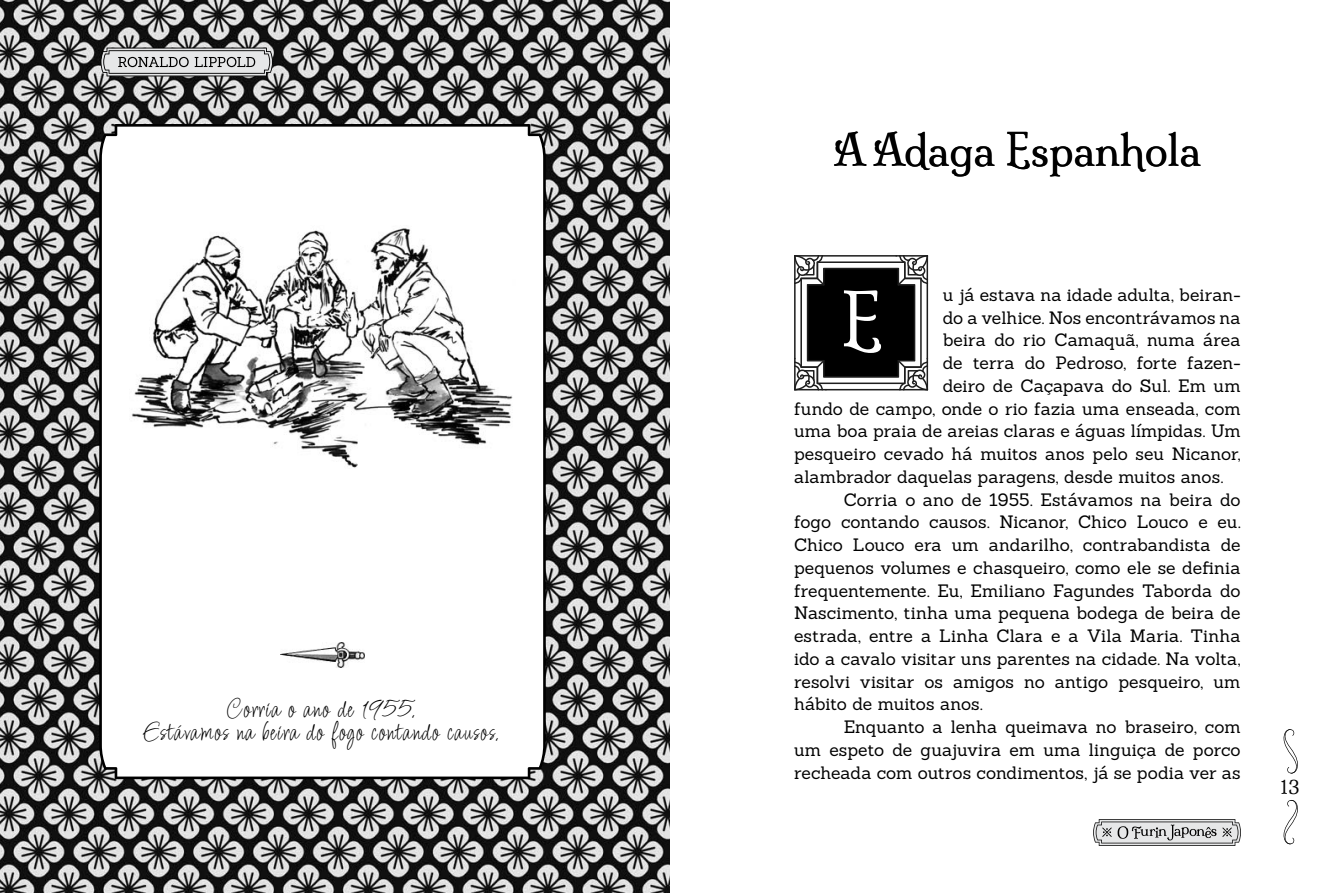
<style>
.page{position:relative;width:1340px;height:893px;background:#fff}
.page>*{position:absolute;margin:0;border:0;box-sizing:border-box;transform-origin:0 0}
.t1{font:70px "Milonga";color:#fff}
.t2{font:42px "Milonga";color:#000}
.t3{font:26.25px/22.8px "Licorice";letter-spacing:.03em;color:#000;text-align:center}
.t4{font:17.5px "Sanchez";letter-spacing:.005em;color:#000}
.t5{font:17.5px "Sanchez";letter-spacing:-.015em;color:#000}
.t6{font:17.5px "Milonga";color:#000}
</style>
<div class="page">
<svg style="left:1283px;top:729px;width:14px;height:44px"></svg>
<svg style="left:1283px;top:800px;width:14px;height:45px"></svg>
<svg style="left:1093px;top:819px;width:148px;height:27px;background:#b5b5b6"></svg>
<svg style="left:794px;top:255px;width:134px;height:135px"></svg>
<img style="left:0;top:0;width:670px;height:893px">
<svg style="left:100px;top:48px;width:174px;height:28px;background:#b4b4b5"></svg>
<svg style="left:99px;top:124px;width:447px;height:655px"></svg>
<img style="left:129px;top:226px;width:387px;height:246px">
<img style="left:281px;top:642px;width:83px;height:26px">
<h3 class="t3" style="left:141px;top:698px;width:359px">Corria o ano de 1955.<br>Estávamos na beira do fogo contando causos.</h3>
<h2 class="t2" style="left:834px;top:124px;width:368px">A Adaga Espanhola</h2>
<p class="t4" style="left:942px;top:283px;width:299px">u já estava na idade adulta, beiran-</p>
<p class="t4" style="left:942px;top:306px;width:299px">do a velhice. Nos encontrávamos na</p>
<p class="t4" style="left:942px;top:329px;width:299px">beira do rio Camaquã, numa área</p>
<p class="t4" style="left:942px;top:352px;width:299px">de terra do Pedroso, forte fazen-</p>
<p class="t4" style="left:942px;top:374px;width:299px">deiro de Caçapava do Sul. Em um</p>
<p class="t4" style="left:794px;top:397px;width:448px">fundo de campo, onde o rio fazia uma enseada, com</p>
<p class="t4" style="left:794px;top:420px;width:448px">uma boa praia de areias claras e águas límpidas. Um</p>
<p class="t4" style="left:794px;top:443px;width:448px">pesqueiro cevado há muitos anos pelo seu Nicanor,</p>
<p class="t4" style="left:794px;top:465px;width:431px">alambrador daquelas paragens, desde muitos anos.</p>
<p class="t4" style="left:843px;top:488px;width:398px">Corria o ano de 1955. Estávamos na beira do</p>
<p class="t4" style="left:794px;top:511px;width:448px">fogo contando causos. Nicanor, Chico Louco e eu.</p>
<p class="t4" style="left:794px;top:534px;width:448px">Chico Louco era um andarilho, contrabandista de</p>
<p class="t4" style="left:794px;top:556px;width:448px">pequenos volumes e chasqueiro, como ele se definia</p>
<p class="t4" style="left:794px;top:579px;width:448px">frequentemente. Eu, Emiliano Fagundes Taborda do</p>
<p class="t4" style="left:794px;top:602px;width:448px">Nascimento, tinha uma pequena bodega de beira de</p>
<p class="t4" style="left:794px;top:625px;width:448px">estrada, entre a Linha Clara e a Vila Maria. Tinha</p>
<p class="t4" style="left:794px;top:647px;width:448px">ido a cavalo visitar uns parentes na cidade. Na volta,</p>
<p class="t4" style="left:794px;top:670px;width:448px">resolvi visitar os amigos no antigo pesqueiro, um</p>
<p class="t5" style="left:794px;top:693px;width:190px">hábito de muitos anos.</p>
<p class="t4" style="left:843px;top:716px;width:398px">Enquanto a lenha queimava no braseiro, com</p>
<p class="t4" style="left:794px;top:738px;width:448px">um espeto de guajuvira em uma linguiça de porco</p>
<p class="t4" style="left:794px;top:761px;width:448px">recheada com outros condimentos, já se podia ver as</p>
<h1 class="t1" style="left:840px;top:278px;width:44px">E</h1>
<p class="t6" style="left:1280px;top:777px;width:20px">13</p>
</div>
